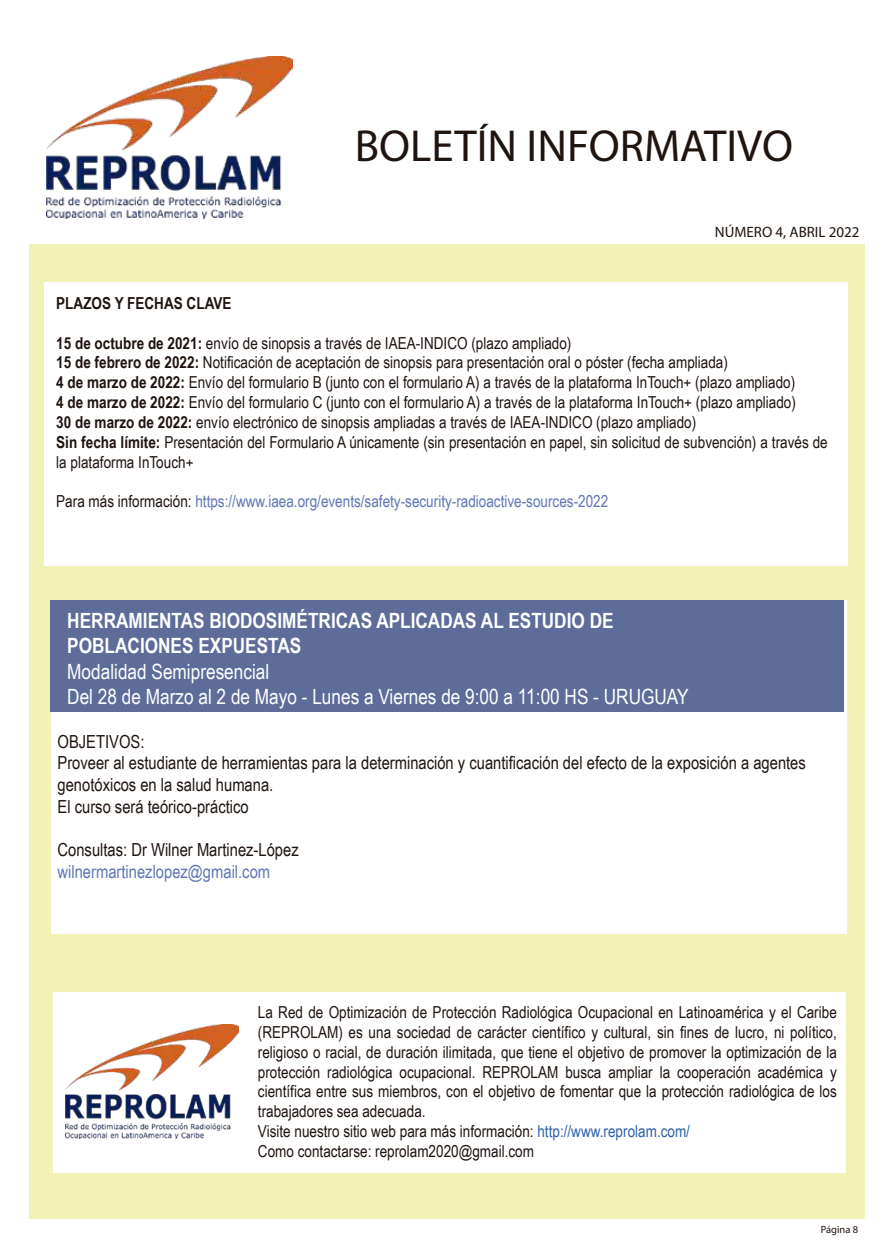
<style>
.page{position:relative;width:893px;height:1258px;background:#fff}
.page>*{position:absolute;margin:0;border:0;box-sizing:border-box;transform-origin:0 0}
.t1{font:45px "Myriad Pro";color:#20140e}
.t2{font:21px/25.2px "Arial Narrow";color:#fff}
.t3{font:700 21px/25.2px "Arial Narrow";color:#fff}
.t4{font:18px/21.6px "Arial Narrow";color:#1f1410}
.t5{font:18px "Arial Narrow";color:#6076b4}
.t6{font:16.5px/19.8px "Arial Narrow";color:#1f1410}
.t7{font:16.5px "Arial Narrow";color:#6076b4}
.t8{font:700 16.5px "Arial Narrow";color:#1f1410}
.t9{font:15px "Myriad Pro";color:#20140e}
.t10{font:10.5px "Myriad Pro";color:#20140e}
.s1{font-weight:700}
.s2{color:#1f1410}
.s3{color:#2c62a9}
</style>
<div class="page">
<div style="left:29px;top:42px;width:836px;height:1176px;background:#f3f2b6"></div>
<div style="left:29px;top:42px;width:836px;height:202px;background:#fff"></div>
<img style="left:47px;top:56px;width:245px;height:162px">
<div style="left:53px;top:992px;width:793px;height:181px;background:#fff"></div>
<img style="left:65px;top:1024px;width:173px;height:114px">
<div style="left:44px;top:282px;width:803px;height:283px;background:#fff"></div>
<div style="left:51px;top:600px;width:796px;height:333px;background:#fff"></div>
<div style="left:51px;top:600px;width:793px;height:111px;background:#5d6c99"></div>
<h1 class="t1" style="left:355px;top:118px;width:440px">BOLETÍN INFORMATIVO</h1>
<p class="t9" style="left:715px;top:222px;width:146px">NÚMERO 4, ABRIL 2022</p>
<p class="t8" style="left:56px;top:291px;width:177px">PLAZOS Y FECHAS CLAVE</p>
<p class="t6" style="left:56px;top:332px;width:773px"><span class="s1">15 de octubre de 2021:</span> envío de sinopsis a través de IAEA-INDICO (plazo ampliado)<br><span class="s1">15 de febrero de 2022:</span> Notificación de aceptación de sinopsis para presentación oral o póster (fecha ampliada)<br><span class="s1">4 de marzo de 2022:</span> Envío del formulario B (junto con el formulario A) a través de la plataforma InTouch+ (plazo ampliado)<br><span class="s1">4 de marzo de 2022:</span> Envío del formulario C (junto con el formulario A) a través de la plataforma InTouch+ (plazo ampliado)<br><span class="s1">30 de marzo de 2022:</span> envío electrónico de sinopsis ampliadas a través de IAEA-INDICO (plazo ampliado)<br><span class="s1">Sin fecha límite:</span> Presentación del Formulario A únicamente (sin presentación en papel, sin solicitud de subvención) a través de la plataforma InTouch+</p>
<p class="t7" style="left:56px;top:489px;width:553px"><span class="s2">Para más información:</span> https://www.iaea.org/events/safety-security-radioactive-sources-2022</p>
<p class="t3" style="left:67px;top:607px;width:548px">HERRAMIENTAS BIODOSIMÉTRICAS APLICADAS AL ESTUDIO DE<br>POBLACIONES EXPUESTAS</p>
<p class="t2" style="left:67px;top:657px;width:623px">Modalidad Semipresencial<br>Del 28 de Marzo al 2 de Mayo - Lunes a Viernes de 9:00 a 11:00 HS - URUGUAY</p>
<p class="t4" style="left:58px;top:729px;width:750px">OBJETIVOS:<br>Proveer al estudiante de herramientas para la determinación y cuantificación del efecto de la exposición a agentes genotóxicos en la salud humana.<br>El curso será teórico-práctico</p>
<p class="t4" style="left:58px;top:837px;width:243px">Consultas: Dr Wilner Martinez-López</p>
<p class="t5" style="left:58px;top:857px;width:214px">wilnermartinezlopez@gmail.com</p>
<p class="t6" style="left:258px;top:1001px;width:580px">La Red de Optimización de Protección Radiológica Ocupacional en Latinoamérica y el Caribe (REPROLAM) es una sociedad de carácter científico y cultural, sin fines de lucro, ni político, religioso o racial, de duración ilimitada, que tiene el objetivo de promover la optimización de la protección radiológica ocupacional. REPROLAM busca ampliar la cooperación académica y científica entre sus miembros, con el objetivo de fomentar que la protección radiológica de los trabajadores sea adecuada.<br>Visite nuestro sitio web para más información: <span class="s3">http://www.reprolam.com/<br></span>Como contactarse: reprolam2020@gmail.com</p>
<p class="t10" style="left:821px;top:1222px;width:39px">Página 8</p>
</div>
